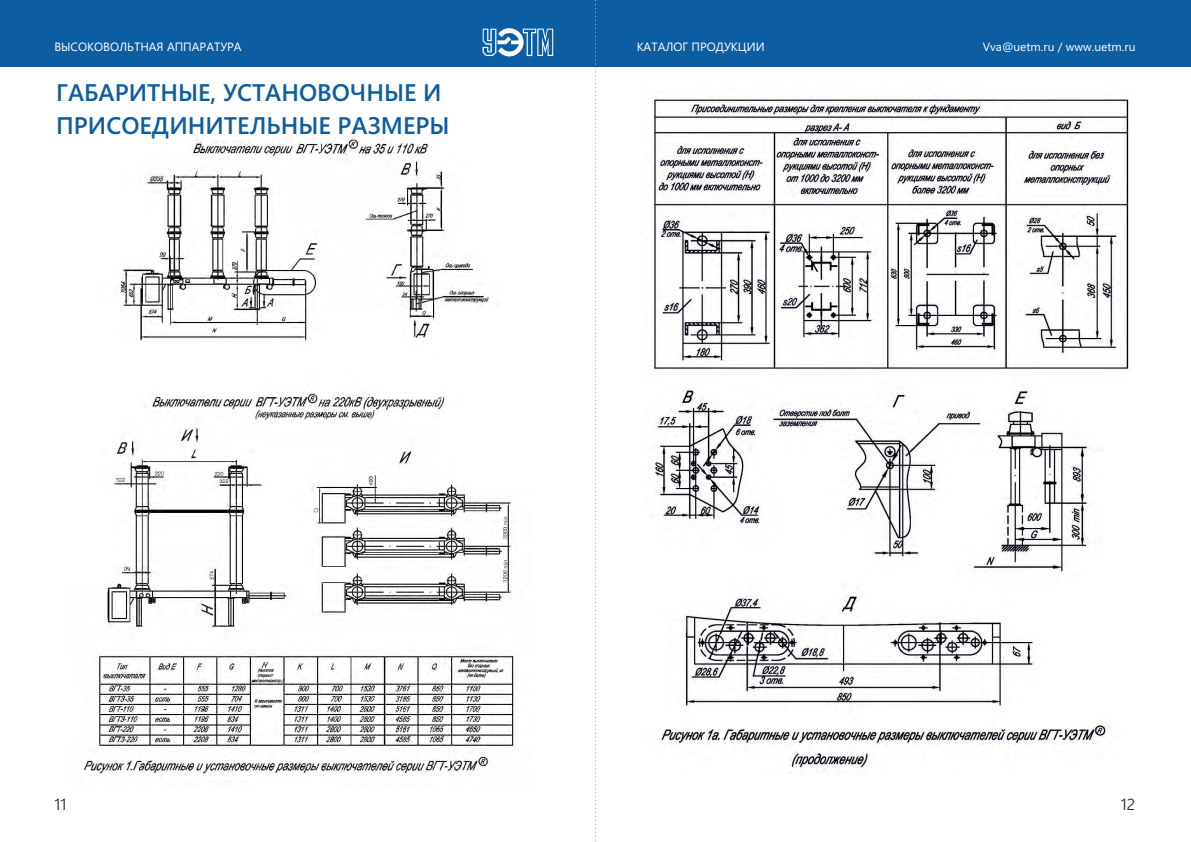
<style>
.page{position:relative;width:1191px;height:842px;background:#fff}
.page>*{position:absolute;margin:0;border:0;box-sizing:border-box;transform-origin:0 0}
.t1{font:700 24px/32.8px "Yu Gothic UI";color:#0c5da2}
.t2{font:300 16px "Yu Gothic UI";color:#151616}
.t3{font:12px "Yu Gothic UI";color:#fff}
</style>
<div class="page">
<div style="left:0;top:0;width:1191px;height:67px;background:#0c5da2"></div>
<svg style="left:595px;top:0;width:1px;height:841px"></svg>
<svg style="left:482px;top:28px;width:71px;height:29px"></svg>
<img style="left:84px;top:138px;width:432px;height:638px">
<img style="left:649px;top:91px;width:481px;height:682px">
<p class="t3" style="left:54px;top:43px;width:189px">ВЫСОКОВОЛЬТНАЯ АППАРАТУРА</p>
<p class="t3" style="left:636px;top:43px;width:130px">КАТАЛОГ ПРОДУКЦИИ</p>
<p class="t3" style="left:982px;top:43px;width:154px">Vva@uetm.ru / www.uetm.ru</p>
<h1 class="t1" style="left:56px;top:79px;width:395px">ГАБАРИТНЫЕ, УСТАНОВОЧНЫЕ И<br>ПРИСОЕДИНИТЕЛЬНЫЕ РАЗМЕРЫ</h1>
<h2 class="t2" style="left:55px;top:798px;width:14px">11</h2>
<h2 class="t2" style="left:1120px;top:798px;width:16px">12</h2>
</div>
